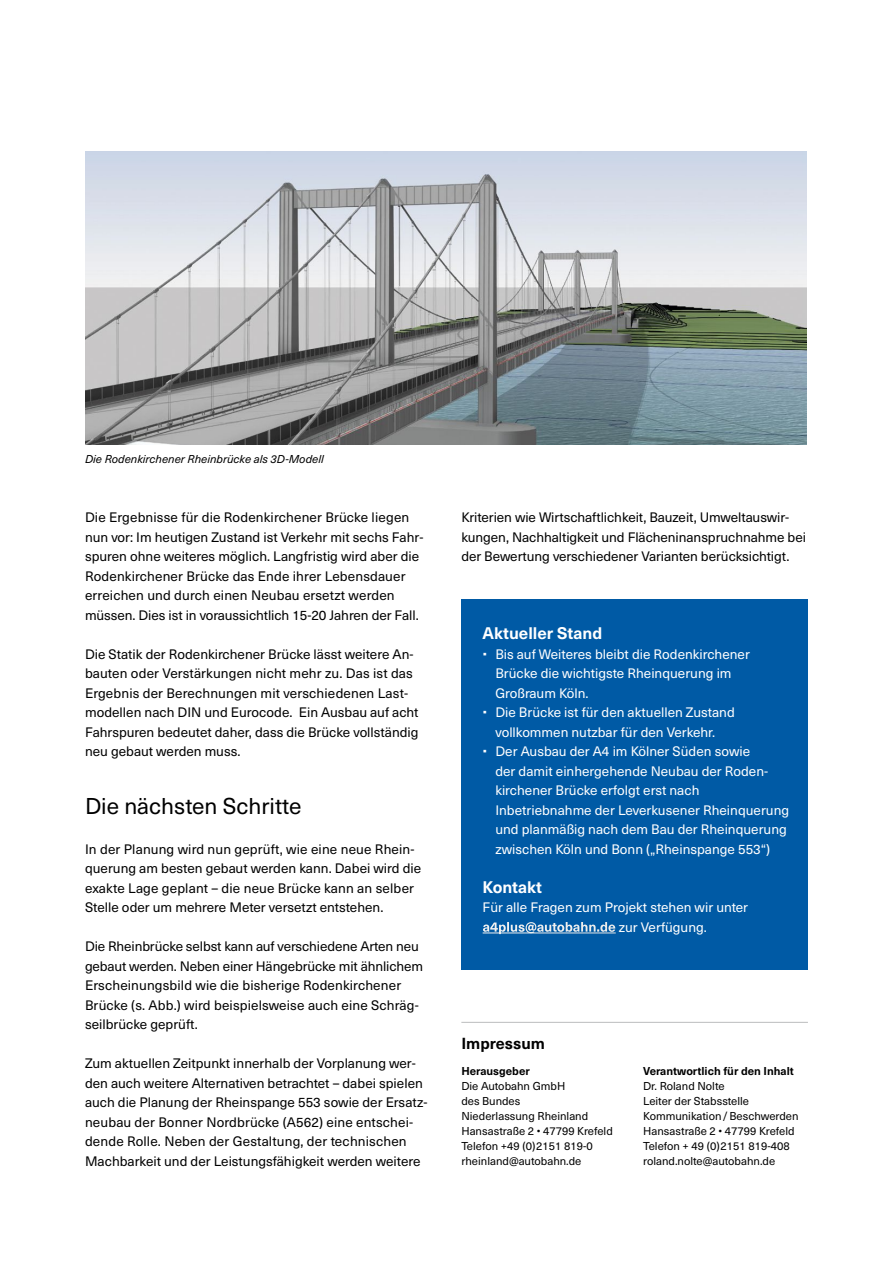
<style>
.page{position:relative;width:893px;height:1263px;background:#fff}
.page>*{position:absolute;margin:0;border:0;box-sizing:border-box;transform-origin:0 0}
.t1{font:22.5px "Neue Haas Unica W1 G";color:#000}
.Einleitung{font:700 16.5px "Neue Haas Unica W1 G";color:#fff}
.t2{font:700 15.75px "Neue Haas Unica W1 G";color:#000}
.Fließtext{font:13.5px/19.5px "Neue Haas Unica W1 G";color:#000}
.Einleitung-2{font:13.5px/19.5px "Neue Haas Unica W1 G";color:#fff}
.t3{font:11.25px/15px "Neue Haas Unica W1 G";color:#000}
.Bildunterschrift{font:italic 11.25px "Neue Haas Unica W1 G";color:#000}
.t4{font:700 11.25px "Neue Haas Unica W1 G";color:#000}
.s1{font-weight:700}
</style>
<div class="page">
<hr style="left:461px;top:1022px;width:347px;height:1px;background:#bbbcbd">
<div style="left:461px;top:600px;width:347px;height:370px;background:#005aa5"></div>
<hr style="left:483px;top:933px;width:133px;height:1px;background:#fff">
<img style="left:85px;top:152px;width:722px;height:292px">
<p class="Bildunterschrift" style="left:85px;top:451px;width:240px">Die Rodenkirchener Rheinbrücke als 3D-Modell</p>
<p class="Fließtext" style="left:85px;top:507px;width:340px">Die Ergebnisse für die Rodenkirchener Brücke liegen nun vor: Im heutigen Zustand ist Verkehr mit sechs Fahr&shy;spuren ohne weiteres möglich. Langfristig wird aber die Rodenkirchener Brücke das Ende ihrer Lebensdauer erreichen und durch einen Neubau ersetzt werden müssen. Dies ist in voraussichtlich 15-20 Jahren der Fall.</p>
<p class="Fließtext" style="left:85px;top:643px;width:335px">Die Statik der Rodenkirchener Brücke lässt weitere An&shy;bauten oder Verstärkungen nicht mehr zu. Das ist das Ergebnis der Berechnungen mit verschiedenen Last&shy;modellen nach DIN und Eurocode. Ein Ausbau auf acht Fahrspuren bedeutet daher, dass die Brücke vollständig neu gebaut werden muss.</p>
<h2 class="t1" style="left:85px;top:790px;width:218px">Die nächsten Schritte</h2>
<p class="Fließtext" style="left:85px;top:838px;width:338px">In der Planung wird nun geprüft, wie eine neue Rhein&shy;querung am besten gebaut werden kann. Dabei wird die exakte Lage geplant – die neue Brücke kann an selber Stelle oder um mehrere Meter versetzt entstehen.</p>
<p class="Fließtext" style="left:85px;top:936px;width:339px">Die Rheinbrücke selbst kann auf verschiedene Arten neu gebaut werden. Neben einer Hängebrücke mit ähnlichem Erscheinungsbild wie die bisherige Rodenkirchener Brücke (s. Abb.) wird beispielsweise auch eine Schräg&shy;seilbrücke geprüft.</p>
<p class="Fließtext" style="left:85px;top:1053px;width:344px">Zum aktuellen Zeitpunkt innerhalb der Vorplanung wer&shy;den auch weitere Alternativen betrachtet – dabei spielen auch die Planung der Rheinspange 553 sowie der Ersatz&shy;neubau der Bonner Nordbrücke (A562) eine entschei&shy;dende Rolle. Neben der Gestaltung, der technischen Machbarkeit und der Leistungsfähigkeit werden weitere</p>
<p class="Fließtext" style="left:461px;top:507px;width:346px">Kriterien wie Wirtschaftlichkeit, Bauzeit, Umweltauswir&shy;kungen, Nachhaltigkeit und Flächeninanspruchnahme bei der Bewertung verschiedener Varianten berücksichtigt.</p>
<p class="Einleitung" style="left:483px;top:621px;width:121px">Aktueller Stand</p>
<p class="Einleitung-2" style="left:495px;top:643px;width:256px">Bis auf Weiteres bleibt die Rodenkirchener<br>Brücke die wichtigste Rheinquerung im<br>Großraum Köln.</p>
<p class="Einleitung-2" style="left:495px;top:702px;width:241px">Die Brücke ist für den aktuellen Zustand vollkommen nutzbar für den Verkehr.</p>
<p class="Einleitung-2" style="left:495px;top:741px;width:295px">Der Ausbau der A4 im Kölner Süden sowie<br>der damit einhergehende Neubau der Roden&shy;kirchener Brücke erfolgt erst nach Inbetriebnahme der Leverkusener Rheinquerung und planmäßig nach dem Bau der Rheinquerung zwischen Köln und Bonn („Rheinspange 553“)</p>
<p class="Einleitung" style="left:483px;top:874px;width:61px">Kontakt</p>
<p class="Einleitung-2" style="left:483px;top:897px;width:267px">Für alle Fragen zum Projekt stehen wir unter <span class="s1">a4plus@autobahn.de</span> zur Verfügung.</p>
<h2 class="t2" style="left:461px;top:1031px;width:85px">Impressum</h2>
<h2 class="t4" style="left:461px;top:1063px;width:70px">Herausgeber</h2>
<h2 class="t3" style="left:461px;top:1078px;width:153px">Die Autobahn GmbH<br>des Bundes<br>Niederlassung Rheinland<br>Hansastraße 2 • 47799 Krefeld<br>Telefon +49 (0)2151 819-0 rheinland@autobahn.de</h2>
<h3 class="t3" style="left:643px;top:1063px;width:157px"><span class="s1">Verantwortlich für den Inhalt<br></span>Dr. Roland Nolte<br>Leiter der Stabsstelle<br>Kommunikation/Beschwerden<br>Hansastraße 2 • 47799 Krefeld<br>Telefon + 49 (0)2151 819-408 roland.nolte@autobahn.de</h3>
</div>
